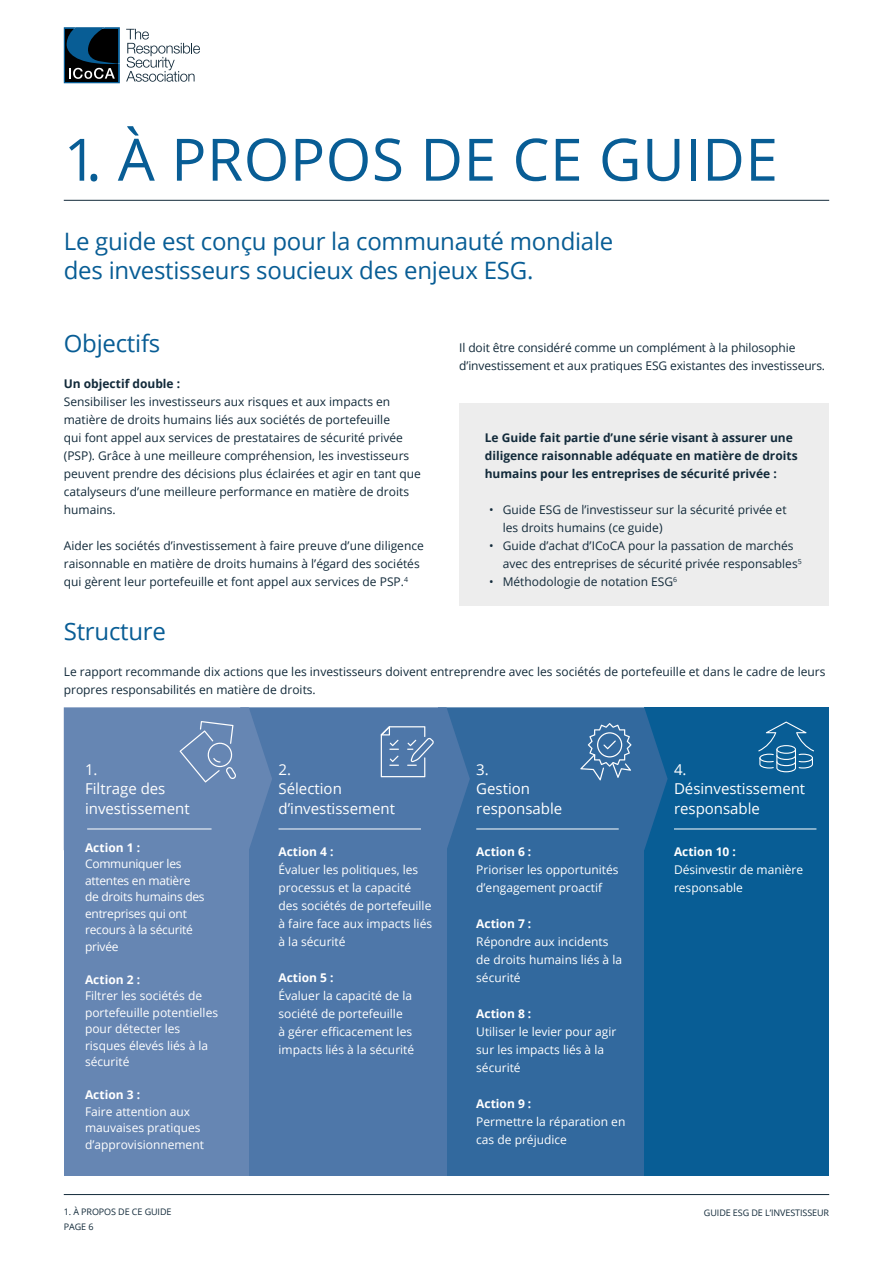
<style>
.page{position:relative;width:893px;height:1263px;background:#fff}
.page>*{position:absolute;margin:0;border:0;box-sizing:border-box;transform-origin:0 0}
.t1{font:58.5px "Open Sans";letter-spacing:.01em;color:#085d95}
.Intro{font:24px/28.5px "Open Sans";letter-spacing:-.01em;color:#085d95}
.Subtitle{font:24px "Open Sans";letter-spacing:-.01em;color:#085d95}
.Body{font:15px/19.5px "Open Sans";color:#fff}
.Body-2{font:12px/18px "Open Sans";color:#122a3a}
.Body-3{font:12px/18px "Open Sans";color:#fff}
.Bullet_Grey_Box{font:700 12px/18px "Open Sans";color:#122a3a}
.Body-4{font:12px/16.5px "Open Sans";letter-spacing:-.02em;color:#fff}
.Body-5{font:700 12px "Open Sans";color:#fff}
.t2{font:9px/15px "Open Sans";letter-spacing:-.01em;color:#122a3a}
.s1{font-weight:700}
</style>
<div class="page">
<div style="left:446px;top:838px;width:198px;height:337px;background:#32699e"></div>
<div style="left:644px;top:707px;width:185px;height:468px;background:#085d95"></div>
<div style="left:64px;top:838px;width:185px;height:337px;background:#6686b3"></div>
<div style="left:249px;top:838px;width:197px;height:337px;background:#4e77a9"></div>
<div style="left:459px;top:403px;width:370px;height:95px;background:#ededed"></div>
<div style="left:459px;top:475px;width:370px;height:77px;background:#ededed"></div>
<div style="left:459px;top:547px;width:370px;height:59px;background:#ededed"></div>
<hr style="left:64px;top:1194px;width:765px;height:1px;background:#122a3a">
<hr style="left:64px;top:200px;width:765px;height:1px;background:#122a3a">
<hr style="left:674px;top:829px;width:142px;height:1px;background:#fff">
<svg style="left:758px;top:721px;width:56px;height:51px"></svg>
<svg style="left:64px;top:707px;width:604px;height:143px;background:#4f79aa"></svg>
<svg style="left:126px;top:29px;width:74px;height:53px"></svg>
<svg style="left:64px;top:27px;width:56px;height:56px;background:#122f41"></svg>
<p class="t1" style="left:64px;top:119px;width:716px">1. À PROPOS DE CE GUIDE</p>
<p class="Intro" style="left:64px;top:227px;width:551px">Le guide est conçu pour la communauté mondiale des investisseurs soucieux des enjeux ESG.</p>
<p class="Subtitle" style="left:64px;top:327px;width:98px">Objectifs</p>
<p class="Body-2" style="left:64px;top:374px;width:359px"><span class="s1">Un objectif double :<br></span>Sensibiliser les investisseurs aux risques et aux impacts en matière de droits humains liés aux sociétés de portefeuille<br>qui font appel aux services de prestataires de sécurité privée (PSP). Grâce à une meilleure compréhension, les investisseurs peuvent prendre des décisions plus éclairées et agir en tant que catalyseurs d’une meilleure performance en matière de droits humains.</p>
<p class="Body-2" style="left:64px;top:536px;width:362px">Aider les sociétés d’investissement à faire preuve d’une diligence raisonnable en matière de droits humains à l’égard des sociétés qui gèrent leur portefeuille et font appel aux services de PSP.<sup>4</sup></p>
<p class="Body-2" style="left:459px;top:338px;width:367px">Il doit être considéré comme un complément à la philosophie d’investissement et aux pratiques ESG existantes des investisseurs.</p>
<p class="Bullet_Grey_Box" style="left:485px;top:428px;width:314px">Le Guide fait partie d’une série visant à assurer une diligence raisonnable adéquate en matière de droits humains pour les entreprises de sécurité privée :</p>
<p class="Body-2" style="left:503px;top:500px;width:285px;text-indent:-14px">• Guide ESG de l’investisseur sur la sécurité privée et les droits humains (ce guide)</p>
<p class="Body-2" style="left:503px;top:536px;width:300px;text-indent:-14px">• Guide d’achat d’ICoCA pour la passation de marchés avec des entreprises de sécurité privée responsables<sup>5</sup></p>
<p class="Body-2" style="left:489px;top:572px;width:190px">• Méthodologie de notation ESG<sup>6</sup></p>
<p class="Subtitle" style="left:64px;top:615px;width:104px">Structure</p>
<p class="Body-2" style="left:64px;top:662px;width:763px">Le rapport recommande dix actions que les investisseurs doivent entreprendre avec les sociétés de portefeuille et dans le cadre de leurs propres responsabilités en matière de droits.</p>
<p class="Body" style="left:85px;top:759px;width:106px">1.<br>Filtrage des investissement</p>
<p class="Body" style="left:279px;top:759px;width:14px">2.</p>
<p class="Body" style="left:279px;top:779px;width:118px">Sélection d’investissement</p>
<p class="Body-4" style="left:85px;top:839px;width:121px"><span class="s1">Action 1 :<br></span>Communiquer les attentes en matière de droits humains des entreprises qui ont recours à la sécurité privée</p>
<p class="Body-3" style="left:85px;top:971px;width:135px;line-height:16.5px"><span class="s1">Action 2 :<br></span>Filtrer les sociétés de portefeuille potentielles pour détecter les risques élevés liés à la sécurité</p>
<p class="Body-5" style="left:85px;top:1086px;width:57px">Action 3 :</p>
<p class="Body-3" style="left:85px;top:1103px;width:120px;line-height:16.5px">Faire attention aux mauvaises pratiques d’approvisionnement</p>
<p class="t2" style="left:64px;top:1203px;width:109px">1. À PROPOS DE CE GUIDE<br>PAGE 6</p>
<p class="Body-5" style="left:279px;top:843px;width:57px">Action 4 :</p>
<p class="Body-3" style="left:279px;top:860px;width:155px">Évaluer les politiques, les processus et la capacité des sociétés de portefeuille à faire face aux impacts liés à la sécurité</p>
<p class="Body-3" style="left:279px;top:968px;width:137px"><span class="s1">Action 5 :<br></span>Évaluer la capacité de la société de portefeuille<br>à gérer efficacement les impacts liés à la sécurité</p>
<p class="Body" style="left:476px;top:759px;width:14px">3.</p>
<p class="Body" style="left:476px;top:779px;width:88px">Gestion responsable</p>
<p class="Body-5" style="left:476px;top:843px;width:57px">Action 6 :</p>
<p class="Body-3" style="left:476px;top:860px;width:144px">Prioriser les opportunités d’engagement proactif</p>
<p class="Body-3" style="left:476px;top:914px;width:147px"><span class="s1">Action 7 :<br></span>Répondre aux incidents de droits humains liés à la sécurité</p>
<p class="Body-3" style="left:476px;top:1004px;width:142px"><span class="s1">Action 8 :<br></span>Utiliser le levier pour agir sur les impacts liés à la sécurité</p>
<p class="Body-3" style="left:476px;top:1094px;width:151px"><span class="s1">Action 9 :<br></span>Permettre la réparation en cas de préjudice</p>
<p class="Body" style="left:674px;top:759px;width:14px">4.</p>
<p class="Body" style="left:674px;top:779px;width:133px">Désinvestissement responsable</p>
<p class="Body-5" style="left:674px;top:843px;width:63px">Action 10 :</p>
<p class="Body-3" style="left:674px;top:860px;width:131px">Désinvestir de manière responsable</p>
<p class="t2" style="left:704px;top:1205px;width:127px">GUIDE ESG DE L’INVESTISSEUR</p>
</div>
